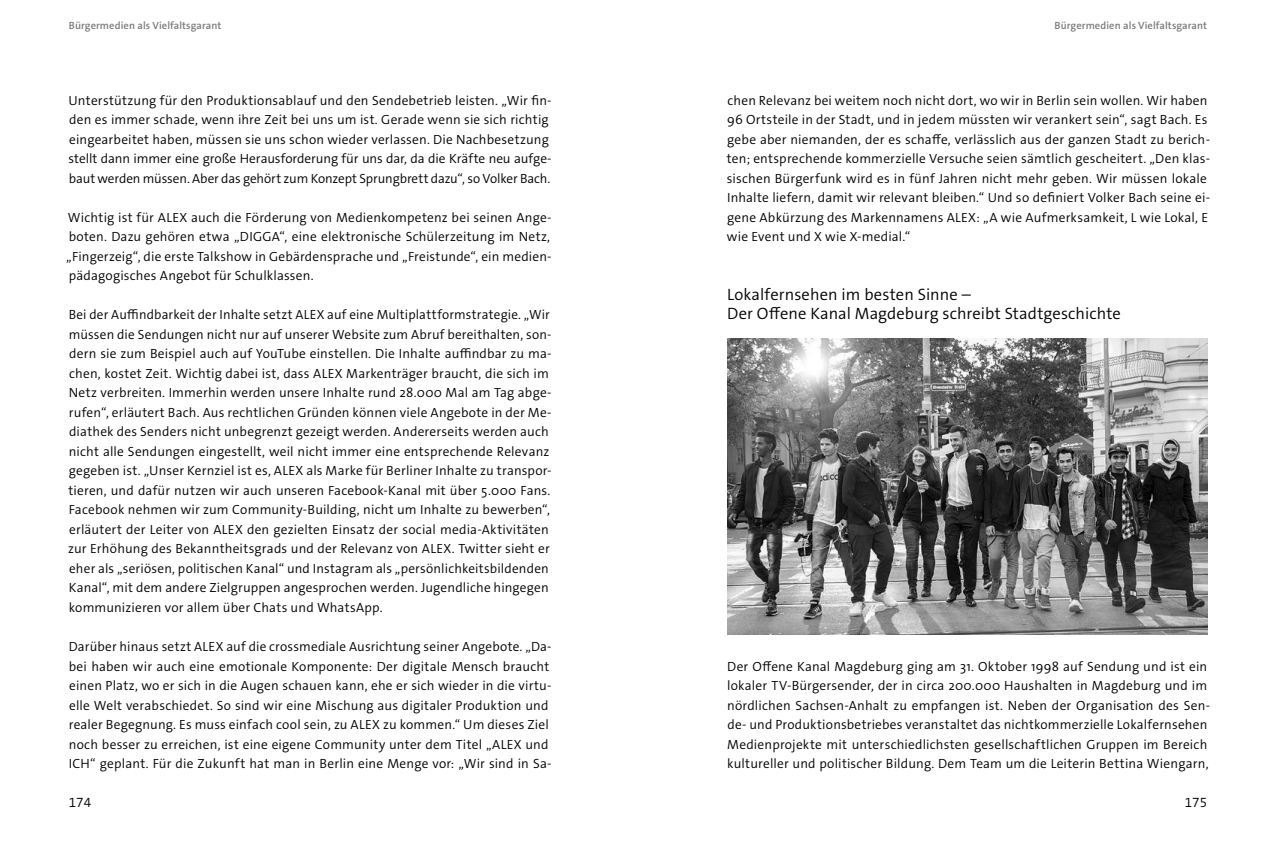
<style>
.page{position:relative;width:1276px;height:851px;background:#fff}
.page>*{position:absolute;margin:0;border:0;box-sizing:border-box;transform-origin:0 0}
.t1{font:300 16.5px/19.5px "The Sans Os F";letter-spacing:.005em;color:#000}
.t2{font:300 13.5px "The Sans Os F";color:#000}
.t3{font:300 13.35px/19.5px "The Sans Os F";letter-spacing:.015em;color:#000}
.t4{font:600 10.5px "The Sans Os F";letter-spacing:.01em;color:#7c7b7b}
</style>
<div class="page">
<img style="left:727px;top:339px;width:480px;height:295px">
<p class="t4" style="left:69px;top:19px;width:154px">Bürgermedien als Vielfaltsgarant</p>
<p class="t4" style="left:1054px;top:19px;width:154px">Bürgermedien als Vielfaltsgarant</p>
<p class="t3" style="left:68px;top:90px;width:485px">Unterstützung für den Produktionsablauf und den Sendebetrieb leisten. „Wir fin&shy;den es immer schade, wenn ihre Zeit bei uns um ist. Gerade wenn sie sich richtig eingearbeitet haben, müssen sie uns schon wieder verlassen. Die Nachbesetzung stellt dann immer eine große Herausforderung für uns dar, da die Kräfte neu aufge&shy;baut werden müssen. Aber das gehört zum Konzept Sprungbrett dazu“, so Volker Bach.</p>
<p class="t3" style="left:66px;top:207px;width:487px;text-align:justify">Wichtig ist für ALEX auch die Förderung von Medienkompetenz bei seinen Ange&shy;boten. Dazu gehören etwa „DIGGA“, eine elektronische Schülerzeitung im Netz, „Fingerzeig“, die erste Talkshow in Gebärdensprache und „Freistunde“, ein medien&shy;pädagogisches Angebot für Schulklassen.</p>
<p class="t3" style="left:68px;top:305px;width:485px">Bei der Auffindbarkeit der Inhalte setzt ALEX auf eine Multiplattformstrategie. „Wir müssen die Sendungen nicht nur auf unserer Website zum Abruf bereithalten, son&shy;dern sie zum Beispiel auch auf YouTube einstellen. Die Inhalte auffindbar zu ma&shy;chen, kostet Zeit. Wichtig dabei ist, dass ALEX Markenträger braucht, die sich im Netz verbreiten. Immerhin werden unsere Inhalte rund 28.000 Mal am Tag abge&shy;rufen“, erläutert Bach. Aus rechtlichen Gründen können viele Angebote in der Me&shy;diathek des Senders nicht unbegrenzt gezeigt werden. Andererseits werden auch nicht alle Sendungen eingestellt, weil nicht immer eine entsprechende Relevanz gegeben ist. „Unser Kernziel ist es, ALEX als Marke für Berliner Inhalte zu transpor&shy;tieren, und dafür nutzen wir auch unseren Facebook-Kanal mit über 5.000 Fans.<br>Facebook nehmen wir zum Community-Building, nicht um Inhalte zu bewerben“, erläutert der Leiter von ALEX den gezielten Einsatz der social media-Aktivitäten zur Erhöhung des Bekanntheitsgrads und der Relevanz von ALEX. Twitter sieht er eher als „seriösen, politischen Kanal“ und Instagram als „persönlichkeitsbildenden Kanal“, mit dem andere Zielgruppen angesprochen werden. Jugendliche hingegen kommunizieren vor allem über Chats und WhatsApp.</p>
<p class="t3" style="left:69px;top:636px;width:484px">Darüber hinaus setzt ALEX auf die crossmediale Ausrichtung seiner Angebote. „Da&shy;bei haben wir auch eine emotionale Komponente: Der digitale Mensch braucht einen Platz, wo er sich in die Augen schauen kann, ehe er sich wieder in die virtu&shy;elle Welt verabschiedet. So sind wir eine Mischung aus digitaler Produktion und realer Begegnung. Es muss einfach cool sein, zu ALEX zu kommen.“ Um dieses Ziel noch besser zu erreichen, ist eine eigene Community unter dem Titel „ALEX und ICH“ geplant. Für die Zukunft hat man in Berlin eine Menge vor: „Wir sind in Sa-</p>
<p class="t3" style="left:727px;top:90px;width:485px">chen Relevanz bei weitem noch nicht dort, wo wir in Berlin sein wollen. Wir haben 96 Ortsteile in der Stadt, und in jedem müssten wir verankert sein“, sagt Bach. Es gebe aber niemanden, der es schaffe, verlässlich aus der ganzen Stadt zu berich&shy;ten; entsprechende kommerzielle Versuche seien sämtlich gescheitert. „Den klas&shy;sischen Bürgerfunk wird es in fünf Jahren nicht mehr geben. Wir müssen lokale Inhalte liefern, damit wir relevant bleiben.“ Und so definiert Volker Bach seine ei&shy;gene Abkürzung des Markennamens ALEX: „A wie Aufmerksamkeit, L wie Lokal, E wie Event und X wie X-medial.“</p>
<p class="t1" style="left:727px;top:284px;width:395px">Lokalfernsehen im besten Sinne –<br>Der Offene Kanal Magdeburg schreibt Stadtgeschichte</p>
<p class="t3" style="left:727px;top:656px;width:484px">Der Offene Kanal Magdeburg ging am 31. Oktober 1998 auf Sendung und ist ein lokaler TV-Bürgersender, der in circa 200.000 Haushalten in Magdeburg und im nördlichen Sachsen-Anhalt zu empfangen ist. Neben der Organisation des Sen&shy;de- und Produktionsbetriebes veranstaltet das nichtkommerzielle Lokalfernsehen Medienprojekte mit unterschiedlichsten gesellschaftlichen Gruppen im Bereich kultureller und politischer Bildung. Dem Team um die Leiterin Bettina Wiengarn,</p>
<p class="t2" style="left:69px;top:793px;width:24px">174</p>
<p class="t2" style="left:1184px;top:793px;width:24px">175</p>
</div>
